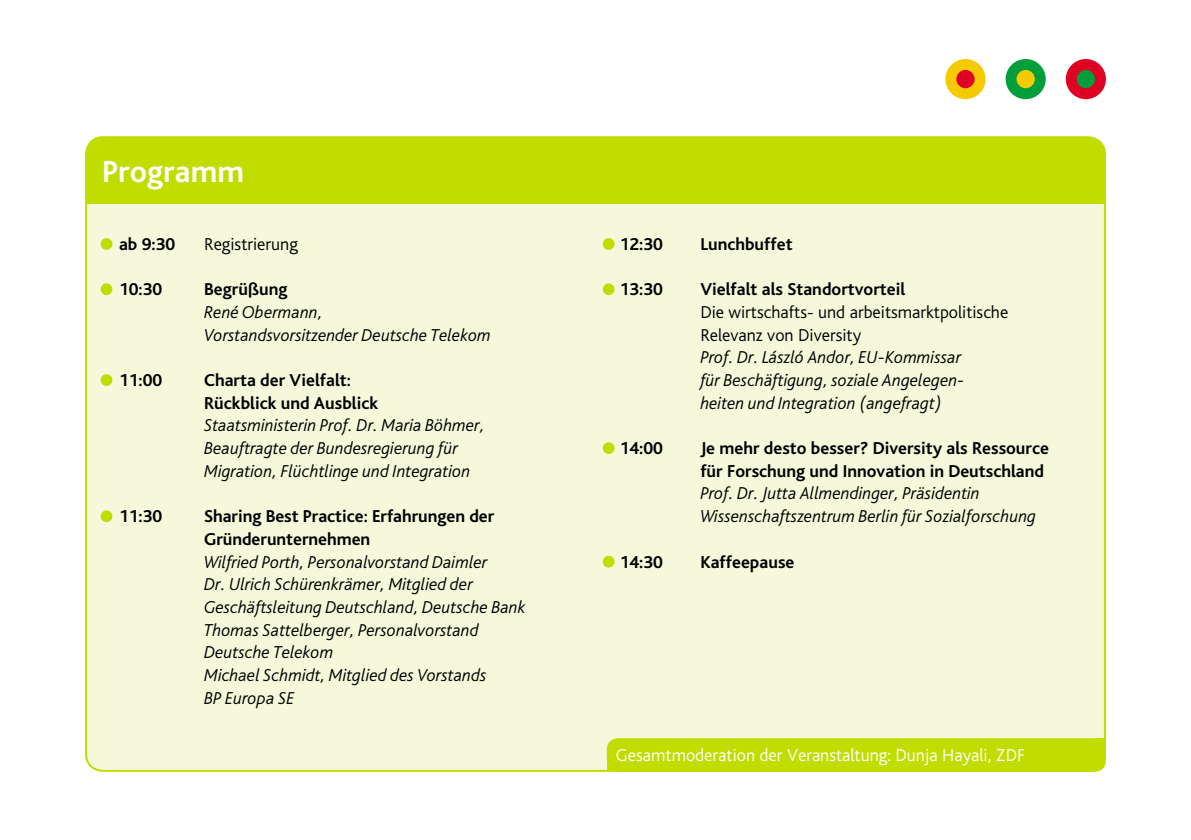
<style>
.page{position:relative;width:1191px;height:840px;background:#fff}
.page>*{position:absolute;margin:0;border:0;box-sizing:border-box;transform-origin:0 0}
.t1{font:700 32px "Bliss";color:#fff}
.t2{font:italic 300 18px/22.6px "Bliss";color:#000}
.t3{font:700 18px/22.6px "Bliss";color:#000}
.t4{font:300 18px/22.6px "Bliss";color:#000}
.t5{font:300 18px "Bliss";color:#fff}
</style>
<div class="page">
<div style="left:86px;top:137px;width:1019px;height:633px;background:#c0dd00;border-radius:17px"></div>
<div style="left:86px;top:204px;width:1019px;height:566px;background:#f5f8da"></div>
<div style="left:101px;top:238px;width:11px;height:12px;background:#c0dd00;border-radius:50%"></div>
<div style="left:101px;top:283px;width:11px;height:12px;background:#c0dd00;border-radius:50%"></div>
<div style="left:101px;top:374px;width:11px;height:12px;background:#c0dd00;border-radius:50%"></div>
<div style="left:101px;top:510px;width:11px;height:12px;background:#c0dd00;border-radius:50%"></div>
<div style="left:945px;top:59px;width:40px;height:40px;background:#f5ca00;border-radius:50%"></div>
<div style="left:1005px;top:59px;width:40px;height:40px;background:#009f3c;border-radius:50%"></div>
<div style="left:1065px;top:59px;width:41px;height:40px;background:#df0024;border-radius:50%"></div>
<div style="left:956px;top:70px;width:18px;height:18px;background:#df0024;border-radius:50%"></div>
<div style="left:1016px;top:70px;width:18px;height:18px;background:#f5ca00;border-radius:50%"></div>
<div style="left:1076px;top:70px;width:19px;height:18px;background:#009f3c;border-radius:50%"></div>
<div style="left:603px;top:238px;width:11px;height:12px;background:#c0dd00;border-radius:50%"></div>
<div style="left:603px;top:283px;width:11px;height:12px;background:#c0dd00;border-radius:50%"></div>
<div style="left:603px;top:442px;width:11px;height:12px;background:#c0dd00;border-radius:50%"></div>
<div style="left:603px;top:555px;width:11px;height:12px;background:#c0dd00;border-radius:50%"></div>
<div style="left:607px;top:737px;width:499px;height:34px;background:#c0dd00;border-radius:11px"></div>
<div style="left:607px;top:758px;width:9px;height:12px;background:#c0dd00"></div>
<div style="left:1094px;top:737px;width:12px;height:13px;background:#c0dd00"></div>
<h1 class="t1" style="left:102px;top:154px;width:143px">Programm</h1>
<p class="t3" style="left:119px;top:233px;width:58px">ab 9:30</p>
<p class="t3" style="left:119px;top:278px;width:45px">10:30</p>
<p class="t3" style="left:119px;top:369px;width:45px">11:00</p>
<p class="t3" style="left:119px;top:505px;width:45px">11:30</p>
<p class="t4" style="left:204px;top:233px;width:95px">Registrierung</p>
<p class="t3" style="left:204px;top:278px;width:85px">Begrüßung</p>
<p class="t2" style="left:204px;top:301px;width:288px">René Obermann,<br>Vorstandsvorsitzender Deutsche Telekom</p>
<p class="t3" style="left:204px;top:369px;width:175px">Charta der Vielfalt:<br>Rückblick und Ausblick</p>
<p class="t2" style="left:204px;top:414px;width:282px">Staatsministerin Prof. Dr. Maria Böhmer,<br>Beauftragte der Bundesregierung für<br>Migration, Flüchtlinge und Integration</p>
<p class="t3" style="left:204px;top:505px;width:292px">Sharing Best Practice: Erfahrungen der<br>Gründerunternehmen</p>
<p class="t2" style="left:204px;top:550px;width:323px">Wilfried Porth, Personalvorstand Daimler<br>Dr. Ulrich Schürenkrämer, Mitglied der Geschäftsleitung Deutschland, Deutsche Bank Thomas Sattelberger, Personalvorstand Deutsche Telekom<br>Michael Schmidt, Mitglied des Vorstands<br>BP Europa SE</p>
<p class="t3" style="left:620px;top:233px;width:45px">12:30</p>
<p class="t3" style="left:620px;top:278px;width:45px">13:30</p>
<p class="t3" style="left:620px;top:437px;width:45px">14:00</p>
<p class="t3" style="left:620px;top:550px;width:45px">14:30</p>
<p class="t3" style="left:700px;top:233px;width:94px">Lunchbuffet</p>
<p class="t3" style="left:700px;top:278px;width:206px">Vielfalt als Standortvorteil</p>
<p class="t4" style="left:700px;top:301px;width:309px">Die wirtschafts- und arbeitsmarktpolitische<br>Relevanz von Diversity</p>
<p class="t2" style="left:700px;top:346px;width:266px">Prof. Dr. László Andor, EU-Kommissar für Beschäftigung, soziale Angelegen&shy;heiten und Integration (angefragt)</p>
<p class="t3" style="left:700px;top:437px;width:350px">Je mehr desto besser? Diversity als Ressource für Forschung und Innovation in Deutschland</p>
<p class="t2" style="left:700px;top:482px;width:337px">Prof. Dr. Jutta Allmendinger, Präsidentin<br>Wissenschaftszentrum Berlin für Sozialforschung</p>
<p class="t3" style="left:700px;top:550px;width:96px">Kaffeepause</p>
<p class="t5" style="left:616px;top:745px;width:411px">Gesamtmoderation der Veranstaltung: Dunja Hayali, ZDF</p>
</div>
